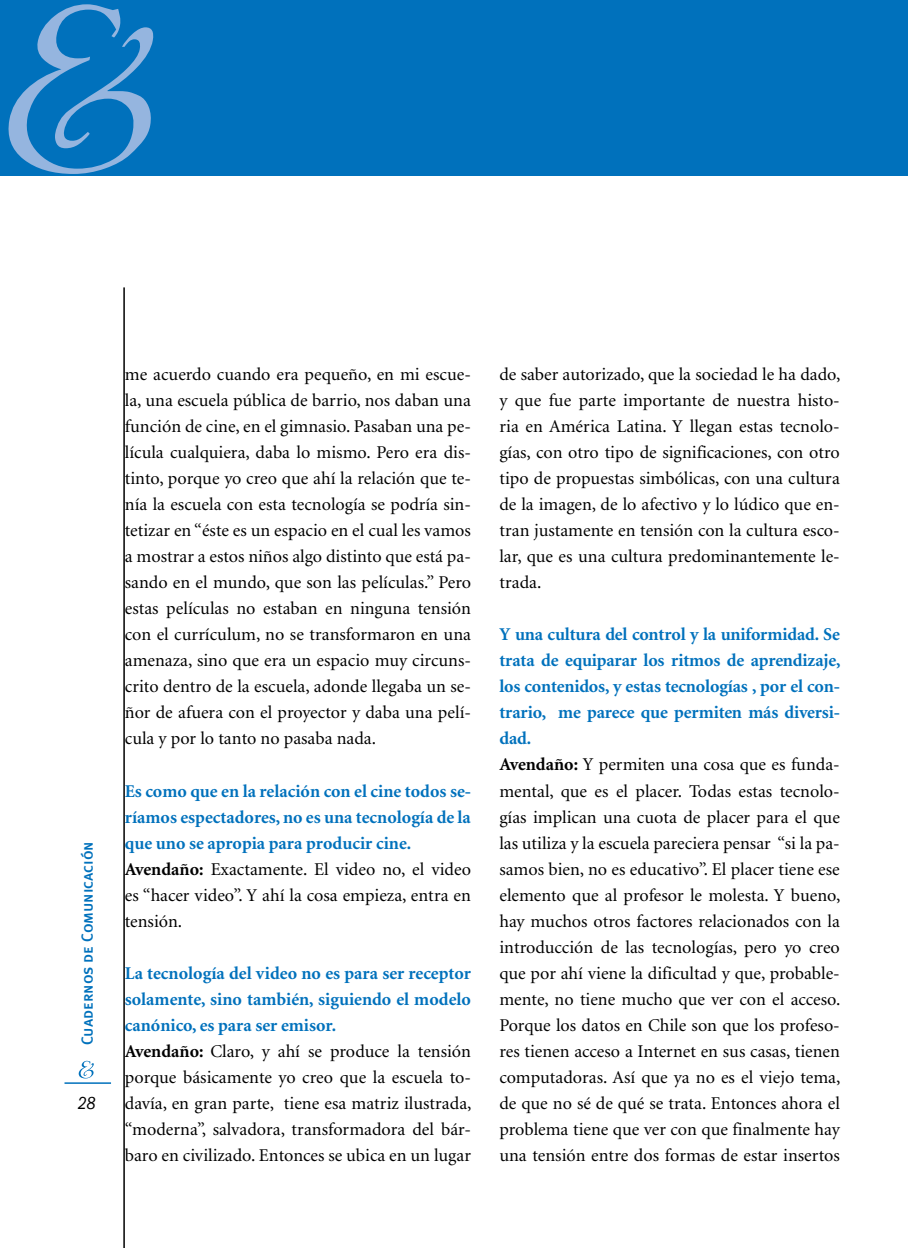
<style>
.page{position:relative;width:908px;height:1248px;background:#fff}
.page>*{position:absolute;margin:0;border:0;box-sizing:border-box;transform-origin:0 0}
.t1{font:18px/26px "Minion";color:#000;text-align:justify}
.t2{font:700 18px/26px "Minion";color:#0071bc}
.t3{font:italic condensed 18px "Franklin Gothic";color:#000}
.t4{font:16px "Meta Plus Medium Caps";color:#0071bc}
.s1{color:#000}
.s2{font-weight:400;color:#000}
.s3{font-weight:700;color:#0071bc}
.s4{font-weight:700}
</style>
<div class="page">
<hr style="left:123px;top:287px;width:2px;height:960px;background:#000">
<svg style="left:78px;top:1060px;width:16px;height:18px"></svg>
<hr style="left:64px;top:1082px;width:47px;height:1px;background:#0071bc">
<div style="left:0;top:0;width:907px;height:176px;background:#0071bc"></div>
<svg style="left:8px;top:4px;width:146px;height:170px"></svg>
<p class="t4" style="left:78px;top:1045px;width:205px;rotate:-90deg">Cuadernos de Comunicación</p>
<p class="t3" style="left:77px;top:1092px;width:19px">28</p>
<p class="t1" style="left:125px;top:362px;width:347px">me acuerdo cuando era pequeño, en mi escue&shy;la, una escuela pública de barrio, nos daban una función de cine, en el gimnasio. Pasaban una pe&shy;lícula cualquiera, daba lo mismo. Pero era dis&shy;tinto, porque yo creo que ahí la relación que te&shy;nía la escuela con esta tecnología se podría sin&shy;tetizar en “éste es un espacio en el cual les vamos a mostrar a estos niños algo distinto que está pa&shy;sando en el mundo, que son las películas.” Pero estas películas no estaban en ninguna tensión con el currículum, no se transformaron en una amenaza, sino que era un espacio muy circuns&shy;crito dentro de la escuela, adonde llegaba un se&shy;ñor de afuera con el proyector y daba una pelí&shy;cula y por lo tanto no pasaba nada.</p>
<p class="t2" style="left:125px;top:778px;width:347px">Es como que en la relación con el cine todos se&shy;ríamos espectadores, no es una tecnología de la que uno se apropia para producir cine.<br><span class="s1">Avendaño:</span> <span class="s2">Exactamente. El video no, el video es “hacer video”. Y ahí la cosa empieza, entra en tensión.</span></p>
<p class="t1" style="left:125px;top:960px;width:348px;text-align:left"><span class="s3">La tecnología del video no es para ser receptor solamente, sino también, siguiendo el modelo canónico, es para ser emisor.<br></span><span class="s4">Avendaño:</span> Claro, y ahí se produce la tensión porque básicamente yo creo que la escuela to&shy;davía, en gran parte, tiene esa matriz ilustrada, “moderna”, salvadora, transformadora del bár&shy;baro en civilizado. Entonces se ubica en un lugar</p>
<p class="t1" style="left:499px;top:362px;width:342px">de saber autorizado, que la sociedad le ha dado, y que fue parte importante de nuestra histo&shy;ria en América Latina. Y llegan estas tecnolo&shy;gías, con otro tipo de significaciones, con otro tipo de propuestas simbólicas, con una cultura de la imagen, de lo afectivo y lo lúdico que en&shy;tran justamente en tensión con la cultura esco&shy;lar, que es una cultura predominantemente le&shy;trada.</p>
<p class="t1" style="left:499px;top:622px;width:342px;text-align:left"><span class="s3">Y una cultura del control y la uniformidad. Se trata de equiparar los ritmos de aprendizaje, los contenidos, y estas tecnologías , por el con&shy;trario, me parece que permiten más diversi&shy;dad.<br></span><span class="s4">Avendaño:</span> Y permiten una cosa que es funda&shy;mental, que es el placer. Todas estas tecnolo&shy;gías implican una cuota de placer para el que las utiliza y la escuela pareciera pensar “si la pa&shy;samos bien, no es educativo”. El placer tiene ese elemento que al profesor le molesta. Y bueno, hay muchos otros factores relacionados con la introducción de las tecnologías, pero yo creo que por ahí viene la dificultad y que, probable&shy;mente, no tiene mucho que ver con el acceso.<br>Porque los datos en Chile son que los profeso&shy;res tienen acceso a Internet en sus casas, tienen computadoras. Así que ya no es el viejo tema, de que no sé de qué se trata. Entonces ahora el problema tiene que ver con que finalmente hay una tensión entre dos formas de estar insertos</p>
</div>
